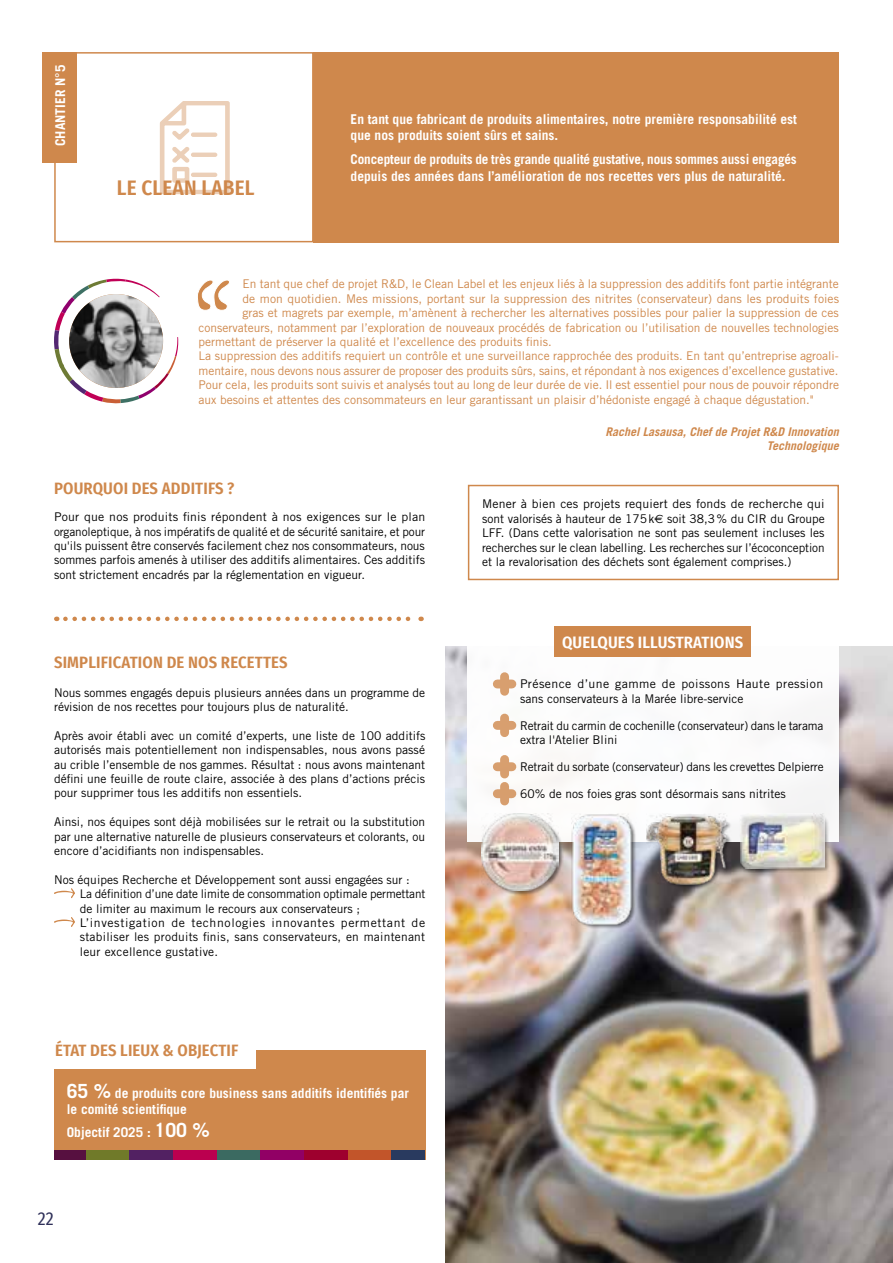
<style>
.page{position:relative;width:893px;height:1263px;background:#fff}
.page>*{position:absolute;margin:0;border:0;box-sizing:border-box;transform-origin:0 0}
.t1{font:600 21px "Fira Sans Condensed";letter-spacing:.01em;color:#cf884c}
.t2{font:18px "Fira Sans Condensed";color:#2f3059}
.t3{font:600 16.5px "Fira Sans Condensed";letter-spacing:.01em;color:#cf884c}
.t4{font:600 16.5px "Fira Sans Condensed";letter-spacing:.01em;color:#fff}
.t5{font:700 13.5px/16.2px "Trade Gothic";color:#fff}
.t6{font:12px/14.4px "Trade Gothic";color:#000;text-align:justify}
.t7{font:12px "Trade Gothic LT Std";color:#cf884c}
.t8{font:12px/14.4px "Trade Gothic";letter-spacing:.03em;color:#000}
.t9{font:italic 700 12px/14.4px "Trade Gothic LT Std";color:#cf884c;text-align:right}
.s1{font-size:19.5px}
.s2{font-family:"Euro Sans"}
</style>
<div class="page">
<img style="left:445px;top:646px;width:448px;height:617px">
<div style="left:468px;top:485px;width:371px;height:95px;border:2px solid #cf884c"></div>
<svg style="left:54px;top:278px;width:125px;height:126px"></svg>
<img style="left:69px;top:294px;width:94px;height:94px;border-radius:47px">
<svg style="left:197px;top:280px;width:32px;height:31px"></svg>
<svg style="left:54px;top:888px;width:21px;height:10px"></svg>
<svg style="left:54px;top:917px;width:21px;height:10px"></svg>
<svg style="left:159px;top:101px;width:71px;height:94px"></svg>
<div style="left:191px;top:132px;width:26px;height:5px;border:2px solid #cf884c"></div>
<div style="left:191px;top:153px;width:26px;height:4px;border:2px solid #cf884c"></div>
<div style="left:191px;top:173px;width:26px;height:4px;border:2px solid #cf884c"></div>
<div style="left:54px;top:1050px;width:371px;height:110px;background:#cf884c"></div>
<div style="left:54px;top:1150px;width:32px;height:10px;background:#571040"></div>
<div style="left:86px;top:1150px;width:44px;height:10px;background:#707a29"></div>
<div style="left:130px;top:1150px;width:43px;height:10px;background:#522162"></div>
<div style="left:173px;top:1150px;width:44px;height:10px;background:#bb004f"></div>
<div style="left:217px;top:1150px;width:44px;height:10px;background:#3b6a61"></div>
<div style="left:261px;top:1150px;width:43px;height:10px;background:#910065"></div>
<div style="left:304px;top:1150px;width:44px;height:10px;background:#9e002e"></div>
<div style="left:348px;top:1150px;width:43px;height:10px;background:#c2552a"></div>
<div style="left:391px;top:1150px;width:34px;height:10px;background:#293a5f"></div>
<div style="left:34px;top:1032px;width:221px;height:37px;background:#fff"></div>
<div style="left:468px;top:639px;width:371px;height:203px;background:#fff"></div>
<div style="left:500px;top:677px;width:9px;height:14px;background:#d89f6f"></div>
<div style="left:497px;top:679px;width:15px;height:9px;background:#d89f6f"></div>
<div style="left:500px;top:718px;width:9px;height:15px;background:#d89f6f"></div>
<div style="left:497px;top:721px;width:15px;height:9px;background:#d89f6f"></div>
<div style="left:500px;top:759px;width:9px;height:15px;background:#d89e6e"></div>
<div style="left:497px;top:762px;width:15px;height:9px;background:#d89f6e"></div>
<div style="left:500px;top:786px;width:9px;height:15px;background:#d79e6e"></div>
<div style="left:497px;top:789px;width:15px;height:9px;background:#d79e6d"></div>
<div style="left:554px;top:626px;width:197px;height:31px;background:#cf884c"></div>
<svg style="left:65px;top:617px;width:357px;height:4px"></svg>
<div style="left:481px;top:813px;width:82px;height:82px;background:#000;opacity:.5"></div>
<img style="left:482px;top:814px;width:76px;height:76px">
<div style="left:573px;top:814px;width:63px;height:115px;background:#000;opacity:.5"></div>
<img style="left:571px;top:814px;width:62px;height:111px">
<div style="left:646px;top:814px;width:85px;height:75px;background:#000;opacity:.5"></div>
<img style="left:646px;top:814px;width:81px;height:70px">
<div style="left:739px;top:813px;width:91px;height:60px;background:#000;opacity:.5"></div>
<img style="left:740px;top:814px;width:85px;height:54px">
<div style="left:314px;top:52px;width:525px;height:190px;background:#cf884c"></div>
<div style="left:54px;top:52px;width:260px;height:190px;border:2px solid #cf884c"></div>
<div style="left:43px;top:52px;width:34px;height:111px;background:#cf884c"></div>
<p class="t5" style="left:52px;top:146px;width:83px;rotate:-90deg">CHANTIER N°5</p>
<h1 class="t1" style="left:117px;top:171px;width:139px">LE CLEAN LABEL</h1>
<p class="t5" style="left:351px;top:110px;width:448px">En tant que fabricant de produits alimentaires, notre première responsabilité est que nos produits soient sûrs et sains.</p>
<p class="t5" style="left:351px;top:151px;width:448px">Concepteur de produits de très grande qualité gustative, nous sommes aussi engagés depuis des années dans l’amélioration de nos recettes vers plus de naturalité.</p>
<p class="t7" style="left:243px;top:277px;width:598px">En tant que chef de projet R&amp;D, le Clean Label et les enjeux liés à la suppression des additifs font partie intégrante</p>
<p class="t7" style="left:243px;top:291px;width:598px">de mon quotidien. Mes missions, portant sur la suppression des nitrites (conservateur) dans les produits foies</p>
<p class="t7" style="left:243px;top:306px;width:598px">gras et magrets par exemple, m’amènent à rechercher les alternatives possibles pour palier la suppression de ces</p>
<p class="t7" style="left:199px;top:320px;width:642px">conservateurs, notamment par l’exploration de nouveaux procédés de fabrication ou l’utilisation de nouvelles technologies</p>
<p class="t7" style="left:199px;top:335px;width:355px">permettant de préserver la qualité et l’excellence des produits finis.</p>
<p class="t7" style="left:199px;top:349px;width:642px">La suppression des additifs requiert un contrôle et une surveillance rapprochée des produits. En tant qu’entreprise agroali-</p>
<p class="t7" style="left:199px;top:363px;width:641px">mentaire, nous devons nous assurer de proposer des produits sûrs, sains, et répondant à nos exigences d’excellence gustative.</p>
<p class="t7" style="left:199px;top:378px;width:642px">Pour cela, les produits sont suivis et analysés tout au long de leur durée de vie. Il est essentiel pour nous de pouvoir répondre</p>
<p class="t7" style="left:199px;top:392px;width:617px">aux besoins et attentes des consommateurs en leur garantissant un plaisir d’hédoniste engagé à chaque dégustation."</p>
<p class="t9" style="left:606px;top:425px;width:235px">Rachel Lasausa, Chef de Projet R&amp;D Innovation<br>Technologique</p>
<h3 class="t3" style="left:54px;top:475px;width:182px">POURQUOI DES ADDITIFS ?</h3>
<p class="t6" style="left:54px;top:510px;width:373px">Pour que nos produits finis répondent à nos exigences sur le plan organoleptique, à nos impératifs de qualité et de sécurité sanitaire, et pour qu'ils puissent être conservés facilement chez nos consommateurs, nous sommes parfois amenés à utiliser des additifs alimentaires. Ces additifs sont strictement encadrés par la réglementation en vigueur.</p>
<h3 class="t3" style="left:54px;top:648px;width:235px">SIMPLIFICATION DE NOS RECETTES</h3>
<p class="t6" style="left:54px;top:685px;width:373px">Nous sommes engagés depuis plusieurs années dans un programme de révision de nos recettes pour toujours plus de naturalité.</p>
<p class="t6" style="left:54px;top:728px;width:373px">Après avoir établi avec un comité d’experts, une liste de 100 additifs autorisés mais potentiellement non indispensables, nous avons passé au crible l’ensemble de nos gammes. Résultat : nous avons maintenant défini une feuille de route claire, associée à des plans d’actions précis pour supprimer tous les additifs non essentiels.</p>
<p class="t6" style="left:54px;top:814px;width:373px">Ainsi, nos équipes sont déjà mobilisées sur le retrait ou la substitution par une alternative naturelle de plusieurs conservateurs et colorants, ou encore d’acidifiants non indispensables.</p>
<p class="t6" style="left:80px;top:872px;width:347px;text-align:left;text-indent:-26px">Nos équipes Recherche et Développement sont aussi engagées sur :<br>La définition d’une date limite de consommation optimale permettant de limiter au maximum le recours aux conservateurs ; L’investigation de technologies innovantes permettant de stabiliser les produits finis, sans conservateurs, en maintenant leur excellence gustative.</p>
<h3 class="t3" style="left:55px;top:1036px;width:185px">ÉTAT DES LIEUX &amp; OBJECTIF</h3>
<p class="t5" style="left:67px;top:1084px;width:344px"><span class="s1">65 %</span> de produits core business sans additifs identifiés par le comité scientifique</p>
<p class="t5" style="left:67px;top:1124px;width:145px">Objectif 2025 : <span class="s1">100 %</span></p>
<h2 class="t2" style="left:38px;top:1205px;width:17px">22</h2>
<p class="t6" style="left:482px;top:497px;width:344px">Mener à bien ces projets requiert des fonds de recherche qui sont valorisés à hauteur de 175k<span class="s2">€</span> soit 38,3% du CIR du Groupe LFF. (Dans cette valorisation ne sont pas seulement incluses les recherches sur le clean labelling. Les recherches sur l’écoconception et la revalorisation des déchets sont également comprises.)</p>
<h3 class="t4" style="left:562px;top:629px;width:183px">QUELQUES ILLUSTRATIONS</h3>
<p class="t8" style="left:520px;top:677px;width:305px">Présence d’une gamme de poissons Haute pression sans conservateurs à la Marée libre-service</p>
<p class="t6" style="left:520px;top:718px;width:305px">Retrait du carmin de cochenille (conservateur) dans le tarama extra l'Atelier Blini</p>
<p class="t6" style="left:520px;top:759px;width:305px">Retrait du sorbate (conservateur) dans les crevettes Delpierre</p>
<p class="t6" style="left:520px;top:786px;width:267px">60% de nos foies gras sont désormais sans nitrites</p>
</div>
